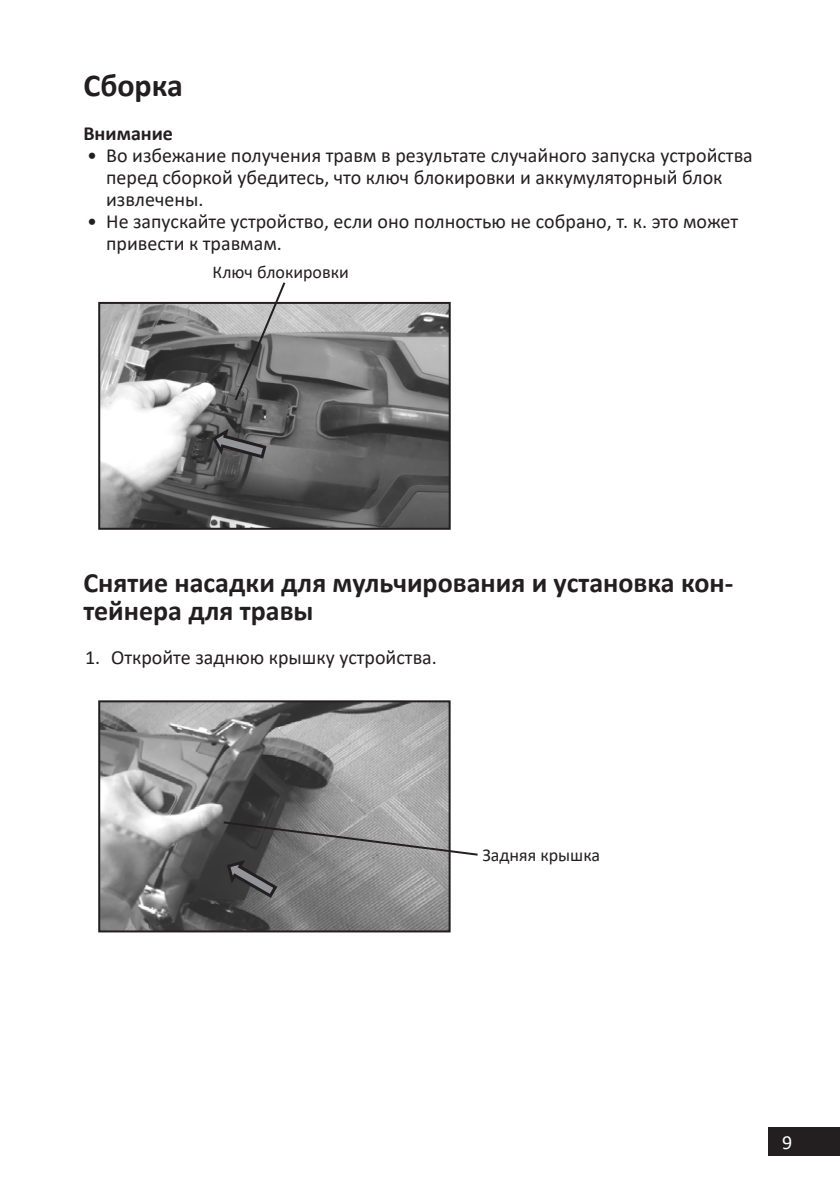
<style>
.page{position:relative;width:840px;height:1191px;background:#fff}
.page>*{position:absolute;margin:0;border:0;box-sizing:border-box;transform-origin:0 0}
.Заголовок_16{font:700 32px "Calibri";color:#231f20}
.Заголовок_14{font:700 28px/28px "Calibri";color:#231f20}
.t1{font:20px/22px "Calibri";color:#231f20}
.t2{font:700 20px "Calibri";color:#231f20}
.t3{font:20px "Calibri";color:#fff}
.t4{font:18px "Calibri";color:#231f20}
</style>
<div class="page">
<div style="left:767px;top:1126px;width:72px;height:29px;background:#231f20"></div>
<img style="left:101px;top:305px;width:346px;height:222px">
<div style="left:98px;top:302px;width:352px;height:228px;border:2px solid #231f20"></div>
<svg style="left:233px;top:282px;width:54px;height:120px;background:#919191"></svg>
<svg style="left:210px;top:427px;width:58px;height:33px;background:#5c5c5c"></svg>
<img style="left:101px;top:703px;width:346px;height:226px">
<div style="left:98px;top:700px;width:352px;height:232px;border:2px solid #231f20"></div>
<svg style="left:221px;top:820px;width:257px;height:80px;background:#898989"></svg>
<p class="Заголовок_16" style="left:83px;top:63px;width:101px">Сборка</p>
<p class="t2" style="left:83px;top:119px;width:91px">Внимание</p>
<p class="t1" style="left:106px;top:144px;width:648px;text-indent:-19px">• Во избежание получения травм в результате случайного запуска устройства перед сборкой убедитесь, что ключ блокировки и аккумуляторный блок извлечены.</p>
<p class="t1" style="left:106px;top:210px;width:633px;text-indent:-19px">• Не запускайте устройство, если оно полностью не собрано, т. к. это может привести к травмам.</p>
<p class="t4" style="left:212px;top:259px;width:138px">Ключ блокировки</p>
<p class="Заголовок_14" style="left:83px;top:568px;width:651px">Снятие насадки для мульчирования и установка кон&shy;тейнера для травы</p>
<p class="t1" style="left:85px;top:646px;width:353px">1. Откройте заднюю крышку устройства.</p>
<p class="t4" style="left:482px;top:842px;width:119px">Задняя крышка</p>
<p class="t3" style="left:781px;top:1128px;width:12px">9</p>
</div>
